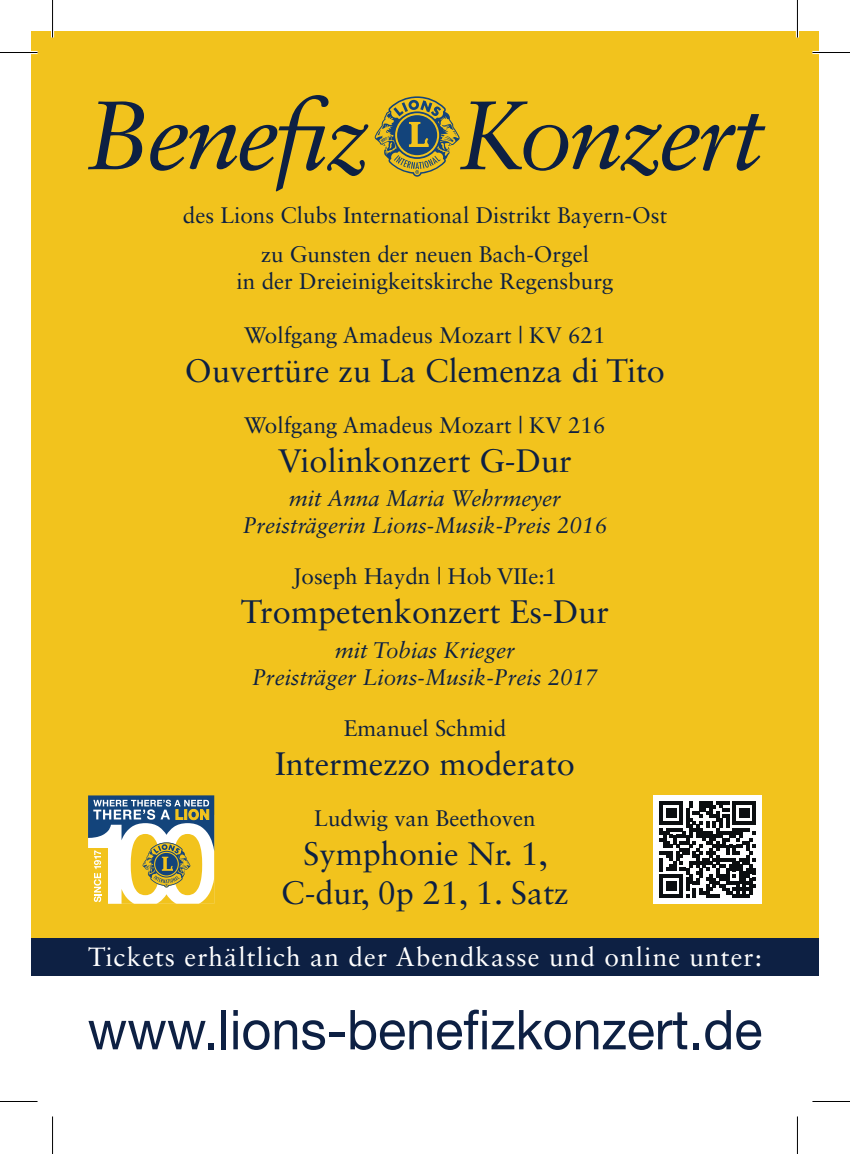
<style>
.page{position:relative;width:850px;height:1154px;background:#fff}
.page>*{position:absolute;margin:0;border:0;box-sizing:border-box;transform-origin:0 0}
.t1{font:italic 97.25px "Sabon LT Std";letter-spacing:-.04em;color:#0d2043}
.t2{font:55px "Helvetica Neue LT Com";color:#0d2043;scale:.95 1}
.t3{font:32.5px/39px "Sabon LT Std";color:#0d2043;text-align:center}
.t4{font:26.25px "Sabon LT Std";letter-spacing:.04em;color:#fff}
.t5{font:22.5px/39px "Sabon LT Std";color:#0d2043;text-align:center}
.t6{font:italic 22.5px/27px "Sabon LT Std";color:#0d2043;text-align:center}
</style>
<div class="page">
<div style="left:31px;top:31px;width:787px;height:1092px;background:#f2c31d"></div>
<div style="left:31px;top:960px;width:787px;height:163px;background:#fff"></div>
<div style="left:31px;top:938px;width:787px;height:38px;background:#0d2043"></div>
<div style="left:653px;top:795px;width:108px;height:109px;background:#fff"></div>
<svg style="left:659px;top:801px;width:96px;height:97px"></svg>
<svg style="left:374px;top:96px;width:85px;height:81px"></svg>
<svg style="left:88px;top:795px;width:126px;height:109px"></svg>
<hr style="left:0;top:51px;width:38px;height:3px;background:#fff">
<hr style="left:812px;top:51px;width:37px;height:3px;background:#fff">
<hr style="left:51px;top:0;width:3px;height:38px;background:#fff">
<hr style="left:795px;top:0;width:3px;height:38px;background:#fff">
<hr style="left:0;top:52px;width:38px;height:1px;background:#000">
<hr style="left:812px;top:52px;width:37px;height:1px;background:#000">
<hr style="left:0;top:1101px;width:38px;height:1px;background:#000">
<hr style="left:812px;top:1101px;width:37px;height:1px;background:#000">
<hr style="left:52px;top:0;width:1px;height:38px;background:#000">
<hr style="left:52px;top:1116px;width:1px;height:38px;background:#000">
<hr style="left:796px;top:0;width:1px;height:38px;background:#000">
<hr style="left:796px;top:1116px;width:1px;height:38px;background:#000">
<h1 class="t1" style="left:86px;top:79px;width:679px">Benefiz Konzert</h1>
<p class="t5" style="left:183px;top:196px;width:485px">des Lions Clubs International Distrikt Bayern-Ost zu Gunsten der neuen Bach-Orgel</p>
<p class="t5" style="left:236px;top:262px;width:378px">in der Dreieinigkeitskirche Regensburg</p>
<p class="t5" style="left:244px;top:316px;width:363px">Wolfgang Amadeus Mozart | KV 621</p>
<h3 class="t3" style="left:185px;top:351px;width:481px">Ouvertüre zu La Clemenza di Tito</h3>
<p class="t5" style="left:244px;top:406px;width:363px">Wolfgang Amadeus Mozart | KV 216</p>
<h3 class="t3" style="left:278px;top:441px;width:295px">Violinkonzert G-Dur</h3>
<p class="t6" style="left:243px;top:485px;width:366px">mit Anna Maria Wehrmeyer<br>Preisträgerin Lions-Musik-Preis 2016</p>
<p class="t5" style="left:292px;top:557px;width:266px">Joseph Haydn | Hob VIIe:1</p>
<h3 class="t3" style="left:241px;top:592px;width:369px">Trompetenkonzert Es-Dur</h3>
<p class="t6" style="left:252px;top:636px;width:347px">mit Tobias Krieger<br>Preisträger Lions-Musik-Preis 2017</p>
<p class="t5" style="left:343px;top:708px;width:164px">Emanuel Schmid</p>
<h3 class="t3" style="left:275px;top:743px;width:301px">Intermezzo moderato</h3>
<p class="t5" style="left:314px;top:798px;width:223px">Ludwig van Beethoven</p>
<h3 class="t3" style="left:281px;top:833px;width:289px">Symphonie Nr. 1,<br>C-dur, 0p 21, 1. Satz</h3>
<p class="t4" style="left:88px;top:941px;width:675px">Tickets erhältlich an der Abendkasse und online unter:</p>
<h2 class="t2" style="left:87px;top:996px;width:711px">www.lions-benefizkonzert.de</h2>
</div>
